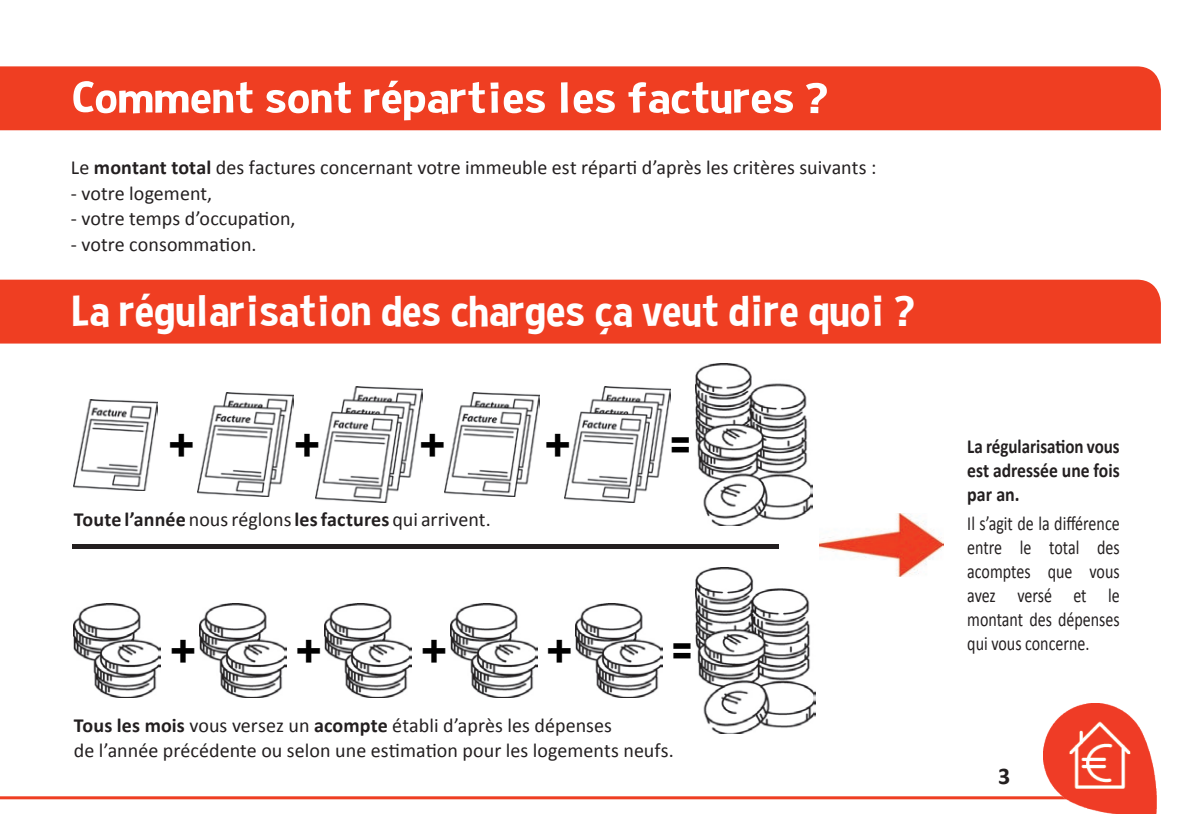
<style>
.page{position:relative;width:1191px;height:840px;background:#fff}
.page>*{position:absolute;margin:0;border:0;box-sizing:border-box;transform-origin:0 0}
.t1{font:44px "Curse Casual";color:#fff;scale:1.11 1}
.t2{font:44px "Curse Casual";color:#fff;scale:1.25 1}
.t3{font:44px "Curse Casual";color:#000}
.t4{font:700 24px "Calibri";color:#231f20}
.t5{font:20px/25.6px "Calibri";color:#231f20}
.t6{font:20px/24px "Calibri";color:#231f20;text-align:justify;scale:.8 1}
.t7{font:700 20px "Calibri";color:#231f20}
.t8{font:700 20px/24px "Calibri";color:#231f20;text-align:justify;scale:.85 1}
.s1{font-weight:700}
.s2{font-weight:400}
</style>
<div class="page">
<hr style="left:0;top:795px;width:1127px;height:3px;background:#ef3e22">
<img style="left:1043px;top:703px;width:114px;height:109px">
<div style="left:0;top:66px;width:1160px;height:64px;background:#ef3e22"></div>
<div style="left:72px;top:82px;width:808px;height:32px;background:#ef3e22"></div>
<div style="left:0;top:279px;width:1160px;height:64px;background:#ef3e22"></div>
<div style="left:72px;top:295px;width:844px;height:32px;background:#ef3e22"></div>
<img style="left:819px;top:513px;width:124px;height:63px">
<hr style="left:72px;top:544px;width:706px;height:4px;background:#231f20">
<img style="left:74px;top:603px;width:86px;height:94px">
<img style="left:696px;top:567px;width:119px;height:166px">
<img style="left:325px;top:603px;width:87px;height:94px">
<img style="left:450px;top:603px;width:87px;height:93px">
<img style="left:575px;top:603px;width:87px;height:93px">
<img style="left:200px;top:603px;width:86px;height:94px">
<img style="left:74px;top:399px;width:83px;height:90px">
<img style="left:198px;top:392px;width:95px;height:104px">
<img style="left:316px;top:386px;width:106px;height:116px">
<img style="left:696px;top:363px;width:116px;height:162px">
<img style="left:444px;top:392px;width:96px;height:104px">
<img style="left:564px;top:386px;width:106px;height:116px">
<h1 class="t2" style="left:72px;top:72px;width:606px">Comment sont réparties les factures ?</h1>
<p class="t5" style="left:71px;top:154px;width:807px">Le <span class="s1">montant total</span> des factures concernant votre immeuble est réparti d’après les critères suivants :</p>
<p class="t5" style="left:71px;top:180px;width:143px">- votre logement,</p>
<p class="t5" style="left:71px;top:206px;width:226px">- votre temps d’occupation,</p>
<p class="t5" style="left:71px;top:231px;width:187px">- votre consommation.</p>
<h1 class="t1" style="left:72px;top:285px;width:761px">La régularisation des charges ça veut dire quoi ?</h1>
<h1 class="t3" style="left:169px;top:419px;width:26px">+</h1>
<h1 class="t3" style="left:420px;top:419px;width:26px">+</h1>
<h1 class="t3" style="left:295px;top:419px;width:26px">+</h1>
<h1 class="t3" style="left:545px;top:419px;width:26px">+</h1>
<h1 class="t3" style="left:671px;top:419px;width:21px">=</h1>
<p class="t7" style="left:74px;top:506px;width:418px">Toute l’année <span class="s2">nous réglons</span> les factures <span class="s2">qui arrivent.</span></p>
<h1 class="t3" style="left:171px;top:624px;width:26px">+</h1>
<h1 class="t3" style="left:422px;top:624px;width:26px">+</h1>
<h1 class="t3" style="left:296px;top:624px;width:26px">+</h1>
<h1 class="t3" style="left:547px;top:624px;width:26px">+</h1>
<h1 class="t3" style="left:672px;top:624px;width:21px">=</h1>
<p class="t5" style="left:74px;top:711px;width:601px"><span class="s1">Tous les mois</span> vous versez un <span class="s1">acompte</span> établi d’après les dépenses<br>de l’année précédente ou selon une estimation pour les logements neufs.</p>
<p class="t8" style="left:967px;top:433px;width:181px">La régularisation vous est adressée une fois par an.</p>
<p class="t6" style="left:967px;top:511px;width:192px">Il s’agit de la différence entre le total des acomptes que vous avez versé et le montant des dépenses qui vous concerne.</p>
<p class="t4" style="left:998px;top:760px;width:14px">3</p>
</div>
